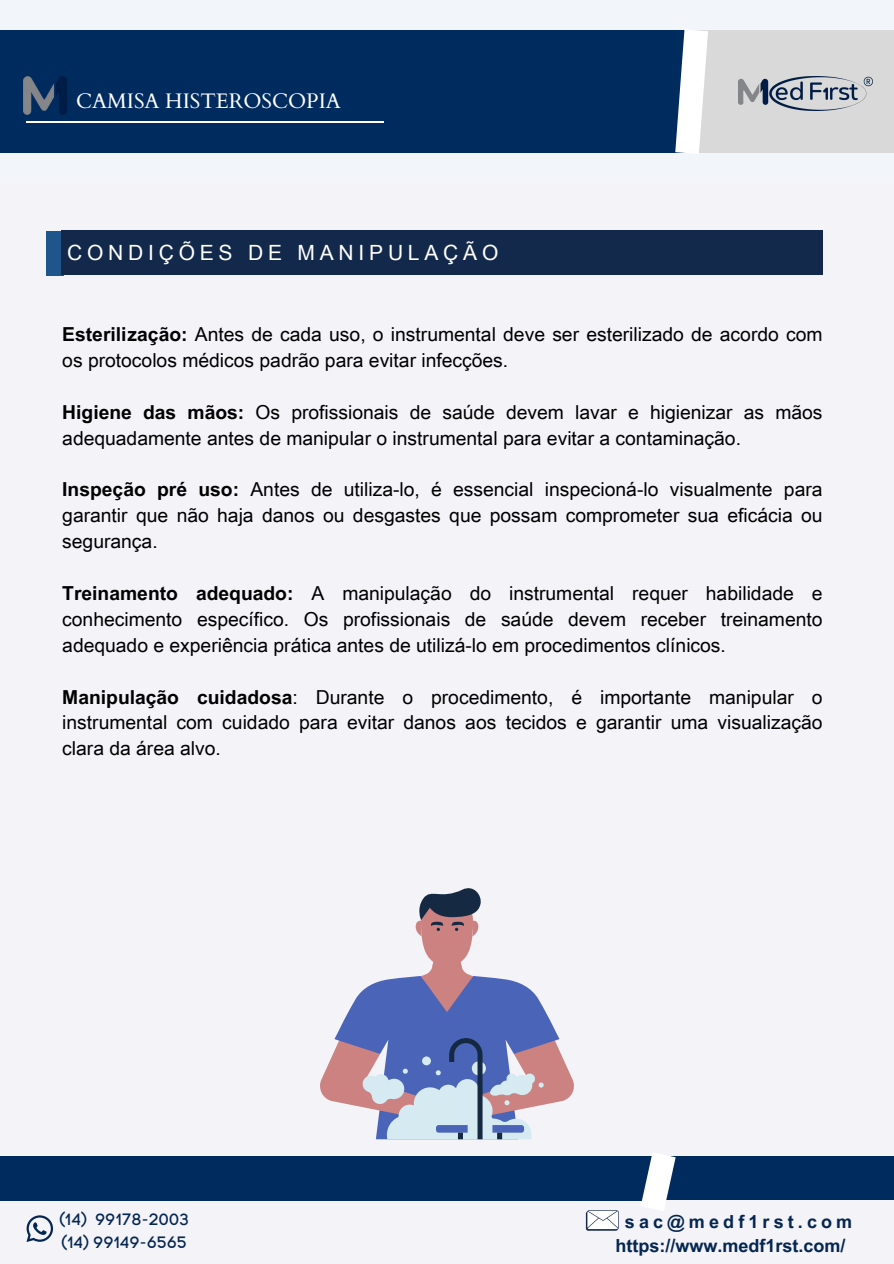
<style>
.page{position:relative;width:894px;height:1264px;background:#fff}
.page>*{position:absolute;margin:0;border:0;box-sizing:border-box;transform-origin:0 0}
.t1{font:21px "Arial Unicode MS";letter-spacing:.23em;color:#fff}
.t2{font:21px "Cardo";color:#fff}
.t3{font:19.35px/26px "Arial Unicode MS";color:#000;text-align:justify}
.t4{font:700 18px "Arial Unicode MS";color:#042650}
.t5{font:700 18px "Arial Unicode MS";letter-spacing:.23em;color:#042650}
.t6{font:16.35px "Code Pro Normal LC";color:#042650}
.s1{font-weight:700}
</style>
<div class="page">
<div style="left:0;top:0;width:893px;height:1263px;background:#f4f3f8"></div>
<div style="left:0;top:30px;width:694px;height:123px;background:#002b5f"></div>
<div style="left:0;top:1156px;width:656px;height:45px;background:#002b5f"></div>
<div style="left:653px;top:1156px;width:240px;height:44px;background:#002b5f"></div>
<div style="left:685px;top:30px;width:208px;height:123px;background:#d9d9d9"></div>
<svg style="left:675px;top:30px;width:33px;height:123px"></svg>
<svg style="left:641px;top:1153px;width:35px;height:58px"></svg>
<svg style="left:26px;top:1215px;width:27px;height:26px"></svg>
<svg style="left:585px;top:1210px;width:33px;height:20px"></svg>
<img style="left:738px;top:76px;width:134px;height:34px">
<img style="left:23px;top:76px;width:44px;height:39px">
<hr style="left:26px;top:121px;width:357px;height:1px;background:#fff">
<div style="left:46px;top:231px;width:18px;height:44px;background:#1e558a"></div>
<div style="left:61px;top:231px;width:762px;height:44px;background:#13294b"></div>
<svg style="left:320px;top:1038px;width:253px;height:64px"></svg>
<svg style="left:334px;top:888px;width:225px;height:251px"></svg>
<p class="t2" style="left:76px;top:87px;width:266px">CAMISA HISTEROSCOPIA</p>
<p class="t1" style="left:67px;top:237px;width:432px">CONDIÇÕES DE MANIPULAÇÃO</p>
<h2 class="t3" style="left:62px;top:320px;width:761px"><span class="s1">Esterilização:</span> Antes de cada uso, o instrumental deve ser esterilizado de acordo com os protocolos médicos padrão para evitar infecções.</h2>
<h2 class="t3" style="left:62px;top:398px;width:761px"><span class="s1">Higiene das mãos:</span> Os profissionais de saúde devem lavar e higienizar as mãos adequadamente antes de manipular o instrumental para evitar a contaminação.</h2>
<h2 class="t3" style="left:62px;top:475px;width:761px"><span class="s1">Inspeção pré uso:</span> Antes de utiliza-lo, é essencial inspecioná-lo visualmente para garantir que não haja danos ou desgastes que possam comprometer sua eficácia ou segurança.</h2>
<h2 class="t3" style="left:62px;top:579px;width:761px"><span class="s1">Treinamento adequado:</span> A manipulação do instrumental requer habilidade e conhecimento específico. Os profissionais de saúde devem receber treinamento adequado e experiência prática antes de utilizá-lo em procedimentos clínicos.</h2>
<h2 class="t3" style="left:62px;top:683px;width:761px"><span class="s1">Manipulação cuidadosa</span>: Durante o procedimento, é importante manipular o instrumental com cuidado para evitar danos aos tecidos e garantir uma visualização clara da área alvo.</h2>
<p class="t6" style="left:59px;top:1209px;width:131px">(14) 99178-2003</p>
<h1 class="t6" style="left:62px;top:1232px;width:127px">(14) 99149-6565</h1>
<p class="t5" style="left:624px;top:1208px;width:229px">sac@medf1rst.com</p>
<h1 class="t4" style="left:615px;top:1232px;width:231px">https://www.medf1rst.com/</h1>
</div>
